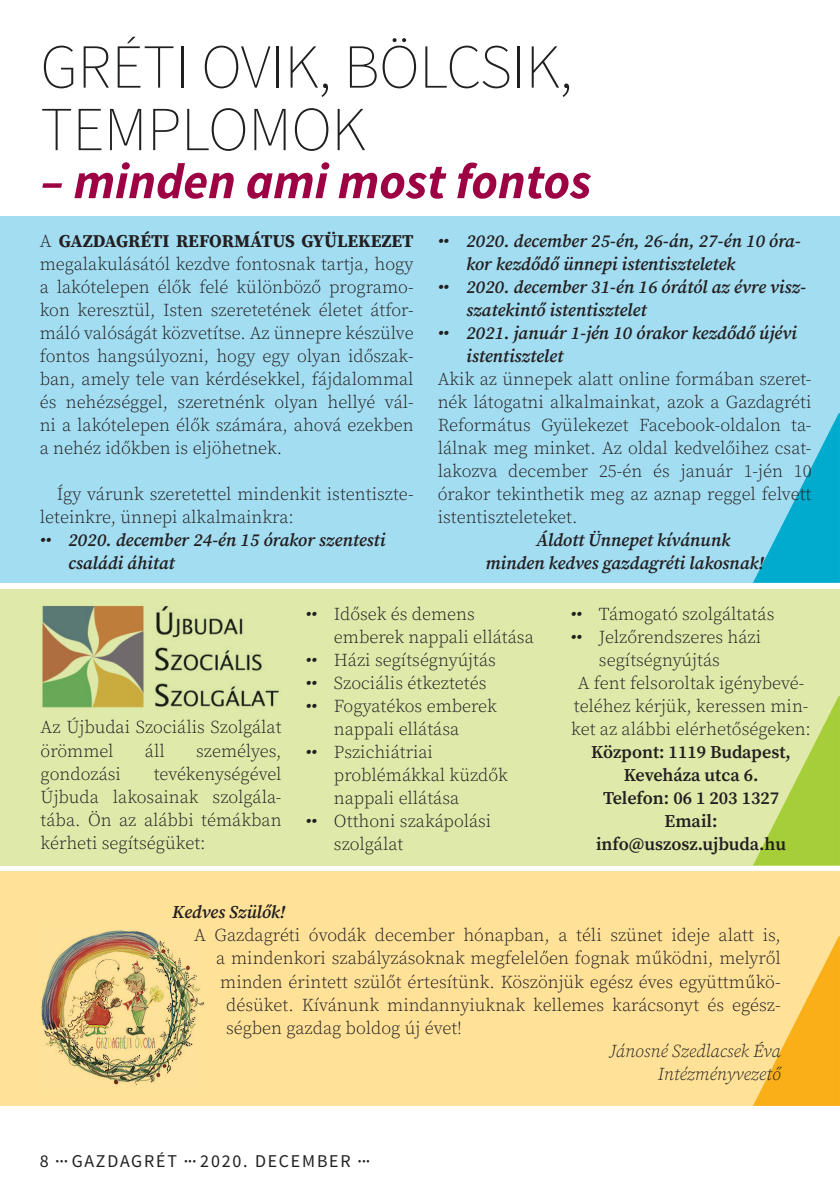
<style>
.page{position:relative;width:840px;height:1191px;background:#fff}
.page>*{position:absolute;margin:0;border:0;box-sizing:border-box;transform-origin:0 0}
.t1{font:200 62.4px/62.4px "Source Sans Pro";color:#231f20}
.t2{font:italic 700 50px "Source Sans Pro";color:#9d0144}
.t3{font:300 18px/23px "Source Serif Pro";color:#231f20}
.t4{font:italic 600 18px/23px "Source Serif Pro";color:#231f20}
.t5{font:600 18px/23px "Source Serif Pro";color:#231f20;text-align:center}
.t6{font:italic 300 18px/23px "Source Serif Pro";color:#231f20;text-align:right}
.t7{font:18px "Source Sans Pro";letter-spacing:.1em;color:#231f20}
.s1{font-weight:700}
.s2{font-weight:600;font-style:italic}
</style>
<div class="page">
<img style="left:839px;top:843px;width:1px;height:17px">
<div style="left:0;top:216px;width:839px;height:367px;background:#a3ddf1"></div>
<svg style="left:753px;top:413px;width:86px;height:170px"></svg>
<div style="left:0;top:871px;width:839px;height:235px;background:#ffe298"></div>
<img style="left:41px;top:930px;width:163px;height:155px">
<svg style="left:753px;top:936px;width:86px;height:170px"></svg>
<hr style="left:839px;top:0;width:1px;height:843px;background:#3e3e3f">
<hr style="left:839px;top:860px;width:1px;height:45px;background:#d6095f">
<div style="left:0;top:589px;width:839px;height:276px;background:#dee9aa"></div>
<img style="left:42px;top:605px;width:237px;height:103px">
<svg style="left:753px;top:696px;width:86px;height:169px"></svg>
<h1 class="t1" style="left:41px;top:36px;width:533px">GRÉTI OVIK, BÖLCSIK,<br>TEMPLOMOK</h1>
<h2 class="t2" style="left:41px;top:150px;width:552px">– minden ami most fontos</h2>
<p class="t3" style="left:40px;top:229px;width:375px;text-align:justify">A <span class="s1">GAZDAGRÉTI REFORMÁTUS GYÜLEKEZET </span>megalakulásától kezdve fontosnak tartja, hogy a lakótelepen élők felé különböző programo&shy;kon keresztül, Isten szeretetének életet átfor&shy;máló valóságát közvetítse. Az ünnepre készülve fontos hangsúlyozni, hogy egy olyan időszak&shy;ban, amely tele van kérdésekkel, fájdalommal és nehézséggel, szeretnénk olyan hellyé vál&shy;ni a lakótelepen élők számára, ahová ezekben a nehéz időkben is eljöhetnek.</p>
<p class="t3" style="left:40px;top:483px;width:375px;text-indent:17px">Így várunk szeretettel mindenkit istentisz te&shy;le teinkre, ünnepi alkalmainkra:</p>
<p class="t4" style="left:68px;top:528px;width:318px;text-indent:-28px">•• 2020. december 24-én 15 órakor szentesti családi áhitat</p>
<p class="t4" style="left:466px;top:229px;width:336px;text-indent:-28px">•• 2020. december 25-én, 26-án, 27-én 10 óra&shy;kor kezdődő ünnepi istentiszteletek</p>
<p class="t4" style="left:466px;top:275px;width:341px;text-indent:-28px">•• 2020. december 31-én 16 órától az évre visz&shy;szatekintő istentisztelet</p>
<p class="t4" style="left:466px;top:321px;width:332px;text-indent:-28px">•• 2021. január 1-jén 10 órakor kezdődő újévi istentisztelet</p>
<p class="t3" style="left:437px;top:368px;width:375px;text-align:justify">Akik az ünnepek alatt online formában szeret&shy;nék látogatni alkalmainkat, azok a Gazdagréti Református Gyülekezet Facebook-oldalon ta&shy;lálnak meg minket. Az oldal kedvelőihez csat&shy;lakozva december 25-én és január 1-jén 10 órakor tekinthetik meg az aznap reggel felvett istentiszteleteket.</p>
<p class="t4" style="left:485px;top:528px;width:280px;text-indent:51px">Áldott Ünnepet kívánunk minden kedves gazdagréti lakosnak!</p>
<p class="t3" style="left:41px;top:716px;width:242px">Az Újbudai Szociális Szolgálat örömmel</p>
<p class="t3" style="left:145px;top:739px;width:21px">áll</p>
<p class="t3" style="left:196px;top:739px;width:87px">személyes,</p>
<p class="t3" style="left:41px;top:762px;width:242px;text-align:justify;text-indent:113px">tevékenységével Újbuda lakosainak szolgála&shy;tába. Ön az alábbi témákban kérheti segítségüket:</p>
<p class="t3" style="left:41px;top:762px;width:82px">gondozási</p>
<p class="t3" style="left:334px;top:603px;width:201px;text-indent:-28px"><span class="s2">••</span> Idősek és demens emberek nappali ellátása</p>
<p class="t3" style="left:305px;top:649px;width:192px"><span class="s2">••</span> Házi segítségnyújtás</p>
<p class="t3" style="left:305px;top:672px;width:182px"><span class="s2">••</span> Szociális étkeztetés</p>
<p class="t3" style="left:305px;top:695px;width:193px;text-align:center"><span class="s2">••</span> Fogyatékos emberek nappali ellátása</p>
<p class="t3" style="left:334px;top:741px;width:175px;text-indent:-28px"><span class="s2">••</span> Pszichiátriai problémákkal küzdők nappali ellátása</p>
<p class="t3" style="left:334px;top:810px;width:159px;text-indent:-28px"><span class="s2">••</span> Otthoni szakápolási szolgálat</p>
<p class="t3" style="left:570px;top:603px;width:205px"><span class="s2">••</span> Támogató szolgáltatás</p>
<p class="t3" style="left:570px;top:626px;width:192px"><span class="s2">••</span> Jelzőrendszeres házi</p>
<p class="t3" style="left:598px;top:649px;width:122px">segítségnyújtás</p>
<p class="t3" style="left:577px;top:672px;width:228px">A fent felsoroltak igénybevé-</p>
<p class="t3" style="left:573px;top:695px;width:236px">teléhez kérjük, keressen min-</p>
<p class="t3" style="left:571px;top:718px;width:241px">ket az alábbi elérhetőségeken:</p>
<p class="t5" style="left:591px;top:740px;width:201px">Központ: 1119 Budapest,<br>Keveháza utca 6.<br>Telefon: 06 1 203 1327<br>Email: info@uszosz.ujbuda.hu</p>
<p class="t4" style="left:172px;top:900px;width:114px">Kedves Szülők!</p>
<p class="t3" style="left:194px;top:924px;width:587px">A Gazdagréti óvodák december hónapban, a téli szünet ideje alatt is,</p>
<p class="t3" style="left:216px;top:947px;width:565px">a mindenkori szabályzásoknak megfelelően fognak működni, melyről</p>
<p class="t3" style="left:220px;top:970px;width:562px">minden érintett szülőt értesítünk. Köszönjük egész éves együttműkö-</p>
<p class="t3" style="left:226px;top:993px;width:556px">désüket. Kívánunk mindannyiuknak kellemes karácsonyt és egész-</p>
<p class="t3" style="left:226px;top:1016px;width:237px">ségben gazdag boldog új évet!</p>
<p class="t6" style="left:608px;top:1039px;width:173px">Jánosné Szedlacsek Éva<br>Intézményvezető</p>
<p class="t7" style="left:40px;top:1149px;width:331px">8 <sup>•••</sup> GAZDAGRÉT <sup>•••</sup> 2020. DECEMBER <sup>•••</sup></p>
</div>
